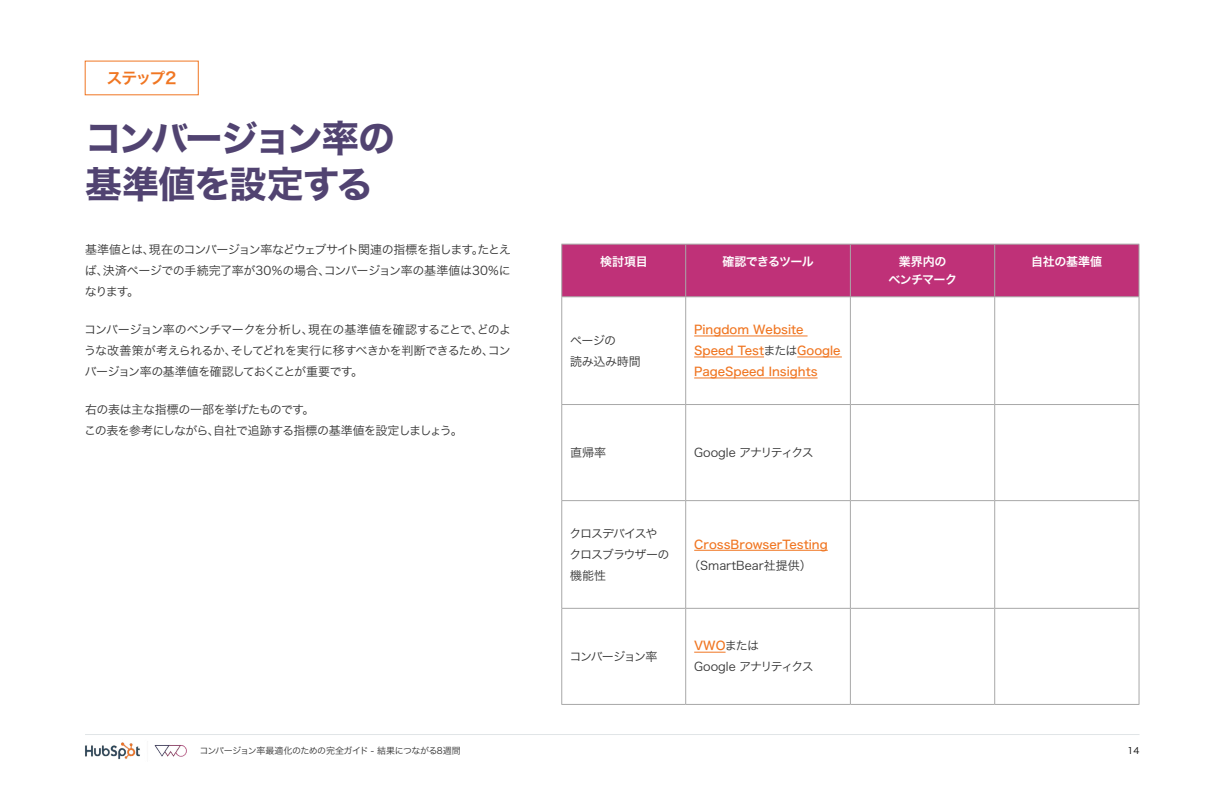
<style>
.page{position:relative;width:1224px;height:792px;background:#fff}
.page>*{position:absolute;margin:0;border:0;box-sizing:border-box;transform-origin:0 0}
.t1{font:37px/46px "Hira Kaku Std W7";letter-spacing:-.045em;color:#514371}
.t2{font:16px "Hira Kaku Std W6";letter-spacing:-.085em;color:#f07622}
.t3{font:12px/21px "Hira Kaku Std W3";letter-spacing:-.045em;color:#343434}
.t4{font:12px/21px "Hira Kaku Std W5";color:#f07622}
.t5{font:12px/18px "Hira Kaku Std W6";letter-spacing:-.035em;color:#fff;text-align:center}
.t6{font:12px "Hira Kaku Std W3";letter-spacing:-.08em;color:#343434}
.t7{font:12px/21px "Hira Kaku Std W3";letter-spacing:-.085em;color:#343434}
.t8{font:12px "Hira Kaku Std W3";color:#343434}
.t9{font:12px "Hira Kaku Std W3";letter-spacing:-.11em;color:#343434}
.t10{font:9px "Hira Kaku Std W3";letter-spacing:-.05em;color:#343434}
.t11{font:9px "Hira Kaku Std W3";color:#000}
.s1{font-family:"Hira Kaku Std W3";color:#343434}
</style>
<div class="page">
<img style="left:85px;top:742px;width:102px;height:18px">
<hr style="left:85px;top:734px;width:1055px;height:1px;background:#e1e5e7">
<div style="left:562px;top:245px;width:577px;height:51px;background:#bf3178"></div>
<hr style="left:561px;top:244px;width:125px;height:1px;background:#a8a8a8">
<hr style="left:561px;top:244px;width:1px;height:52px;background:#a8a8a8">
<hr style="left:686px;top:244px;width:164px;height:1px;background:#a8a8a8">
<hr style="left:685px;top:244px;width:1px;height:52px;background:#a8a8a8">
<hr style="left:850px;top:244px;width:145px;height:1px;background:#a8a8a8">
<hr style="left:850px;top:244px;width:1px;height:52px;background:#a8a8a8">
<hr style="left:995px;top:244px;width:144px;height:1px;background:#a8a8a8">
<hr style="left:994px;top:244px;width:1px;height:52px;background:#a8a8a8">
<hr style="left:1139px;top:244px;width:1px;height:52px;background:#a8a8a8">
<hr style="left:561px;top:296px;width:125px;height:1px;background:#a8a8a8">
<hr style="left:686px;top:296px;width:164px;height:1px;background:#a8a8a8">
<hr style="left:850px;top:296px;width:145px;height:1px;background:#a8a8a8">
<hr style="left:995px;top:296px;width:144px;height:1px;background:#a8a8a8">
<hr style="left:561px;top:297px;width:1px;height:107px;background:#a8a8a8">
<hr style="left:685px;top:297px;width:1px;height:107px;background:#a8a8a8">
<hr style="left:850px;top:297px;width:1px;height:107px;background:#a8a8a8">
<hr style="left:994px;top:297px;width:1px;height:107px;background:#a8a8a8">
<hr style="left:1139px;top:297px;width:1px;height:107px;background:#a8a8a8">
<hr style="left:561px;top:404px;width:125px;height:1px;background:#a8a8a8">
<hr style="left:561px;top:405px;width:1px;height:95px;background:#a8a8a8">
<hr style="left:686px;top:404px;width:164px;height:1px;background:#a8a8a8">
<hr style="left:685px;top:405px;width:1px;height:95px;background:#a8a8a8">
<hr style="left:850px;top:404px;width:145px;height:1px;background:#a8a8a8">
<hr style="left:850px;top:405px;width:1px;height:95px;background:#a8a8a8">
<hr style="left:995px;top:404px;width:144px;height:1px;background:#a8a8a8">
<hr style="left:994px;top:405px;width:1px;height:95px;background:#a8a8a8">
<hr style="left:1139px;top:405px;width:1px;height:95px;background:#a8a8a8">
<hr style="left:561px;top:500px;width:125px;height:1px;background:#a8a8a8">
<hr style="left:561px;top:501px;width:1px;height:107px;background:#a8a8a8">
<hr style="left:686px;top:500px;width:164px;height:1px;background:#a8a8a8">
<hr style="left:685px;top:501px;width:1px;height:107px;background:#a8a8a8">
<hr style="left:850px;top:500px;width:145px;height:1px;background:#a8a8a8">
<hr style="left:850px;top:501px;width:1px;height:107px;background:#a8a8a8">
<hr style="left:995px;top:500px;width:144px;height:1px;background:#a8a8a8">
<hr style="left:994px;top:501px;width:1px;height:107px;background:#a8a8a8">
<hr style="left:1139px;top:501px;width:1px;height:107px;background:#a8a8a8">
<hr style="left:561px;top:608px;width:125px;height:1px;background:#a8a8a8">
<hr style="left:561px;top:609px;width:1px;height:95px;background:#a8a8a8">
<hr style="left:686px;top:608px;width:164px;height:1px;background:#a8a8a8">
<hr style="left:685px;top:609px;width:1px;height:95px;background:#a8a8a8">
<hr style="left:850px;top:608px;width:145px;height:1px;background:#a8a8a8">
<hr style="left:850px;top:609px;width:1px;height:95px;background:#a8a8a8">
<hr style="left:995px;top:608px;width:144px;height:1px;background:#a8a8a8">
<hr style="left:994px;top:609px;width:1px;height:95px;background:#a8a8a8">
<hr style="left:1139px;top:609px;width:1px;height:95px;background:#a8a8a8">
<hr style="left:561px;top:704px;width:125px;height:1px;background:#a8a8a8">
<hr style="left:686px;top:704px;width:164px;height:1px;background:#a8a8a8">
<hr style="left:850px;top:704px;width:145px;height:1px;background:#a8a8a8">
<hr style="left:995px;top:704px;width:144px;height:1px;background:#a8a8a8">
<hr style="left:694px;top:336px;width:114px;height:1px;background:#f07622">
<hr style="left:694px;top:357px;width:70px;height:1px;background:#f07622">
<hr style="left:797px;top:357px;width:45px;height:1px;background:#f07622">
<hr style="left:694px;top:378px;width:124px;height:1px;background:#f07622">
<hr style="left:694px;top:550px;width:134px;height:1px;background:#f07622">
<hr style="left:694px;top:652px;width:32px;height:1px;background:#f07622">
<h2 class="t2" style="left:106px;top:66px;width:72px">ステップ2</h2>
<h1 class="t1" style="left:85px;top:116px;width:312px">コンバージョン率の基準値を設定する</h1>
<p class="t3" style="left:85px;top:239px;width:428px;text-align:justify">基準値とは、現在のコンバージョン率などウェブサイト関連の指標を指します。たとえば、決済ページでの手続完了率が30％の場合、コンバージョン率の基準値は30％になります。</p>
<p class="t3" style="left:84px;top:319px;width:428px;text-align:justify">コンバージョン率のベンチマークを分析し、現在の基準値を確認することで、どのような改善策が考えられるか、そしてどれを実行に移すべきかを判断できるため、コンバージョン率の基準値を確認しておくことが重要です。</p>
<p class="t3" style="left:84px;top:399px;width:380px">右の表は主な指標の一部を挙げたものです。<br>この表を参考にしながら、自社で追跡する指標の基準値を設定しましょう。</p>
<p class="t5" style="left:600px;top:253px;width:49px">検討項目</p>
<p class="t5" style="left:722px;top:253px;width:93px">確認できるツール</p>
<p class="t5" style="left:889px;top:253px;width:70px">業界内の<br>ベンチマーク</p>
<p class="t5" style="left:1031px;top:253px;width:73px">自社の基準値</p>
<p class="t3" style="left:570px;top:330px;width:72px">ページの<br>読み込み時間</p>
<p class="t4" style="left:694px;top:319px;width:148px">Pingdom Website<br>Speed Test<span class="s1">または</span>Google<br>PageSpeed Insights</p>
<p class="t3" style="left:570px;top:442px;width:37px">直帰率</p>
<p class="t6" style="left:694px;top:444px;width:121px">Google アナリティクス</p>
<p class="t7" style="left:570px;top:523px;width:102px">クロスデバイスやクロスブラウザーの機能性</p>
<p class="t4" style="left:694px;top:534px;width:135px">CrossBrowserTesting</p>
<p class="t8" style="left:688px;top:556px;width:125px">（SmartBear社提供）</p>
<p class="t9" style="left:569px;top:647px;width:90px">コンバージョン率</p>
<p class="t4" style="left:694px;top:636px;width:66px">VWO<span class="s1">または</span></p>
<p class="t6" style="left:694px;top:658px;width:121px">Google アナリティクス</p>
<p class="t10" style="left:199px;top:744px;width:263px">コンバージョン率最適化のための完全ガイド - 結果につながる8週間</p>
<p class="t11" style="left:1128px;top:744px;width:13px">14</p>
</div>
